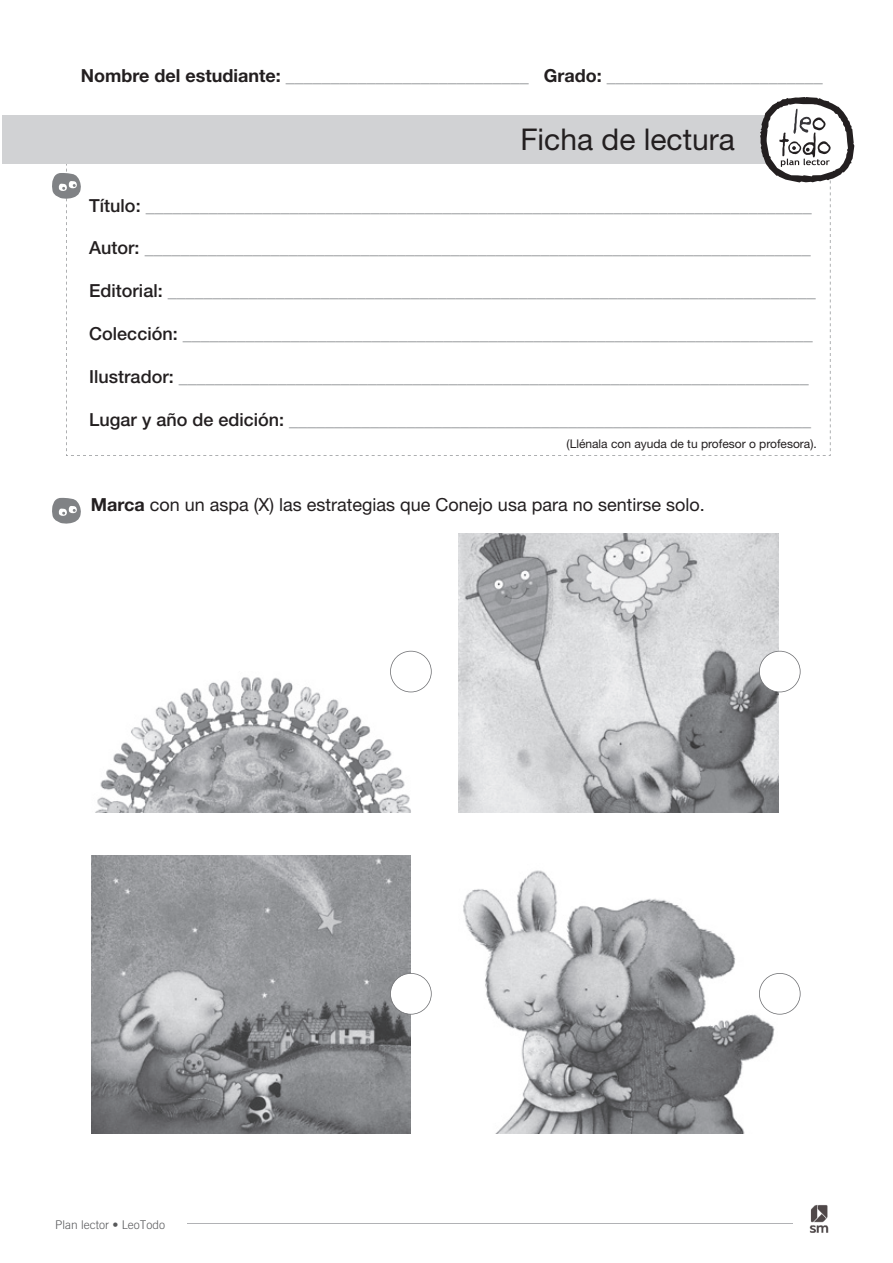
<style>
.page{position:relative;width:893px;height:1263px;background:#fff}
.page>*{position:absolute;margin:0;border:0;box-sizing:border-box;transform-origin:0 0}
.t1{font:30px "Helvetica Neue LT Std";color:#231f20}
.t2{font:500 18px "Helvetica Neue LT Std";color:#939598}
.t3{font:700 18px "Helvetica Neue LT Std";color:#939598}
.t4{font:18px "Helvetica Neue LT Std";color:#231f20}
.t5{font:12px "Helvetica Neue LT Std";color:#231f20}
.t6{font:300 12px "Trade Gothic";color:#57585a}
.s1{color:#231f20}
.s2{font-weight:700}
</style>
<div class="page">
<div style="left:2px;top:115px;width:813px;height:49px;background:#d1d2d4"></div>
<svg style="left:52px;top:97px;width:802px;height:359px"></svg>
<svg style="left:52px;top:498px;width:29px;height:26px"></svg>
<img style="left:95px;top:677px;width:316px;height:135px">
<img style="left:458px;top:534px;width:320px;height:278px">
<img style="left:91px;top:855px;width:320px;height:279px">
<img style="left:463px;top:870px;width:315px;height:263px">
<svg style="left:390px;top:651px;width:42px;height:41px"></svg>
<svg style="left:759px;top:651px;width:41px;height:41px"></svg>
<svg style="left:390px;top:973px;width:42px;height:41px"></svg>
<svg style="left:759px;top:973px;width:41px;height:41px"></svg>
<hr style="left:187px;top:1224px;width:605px;height:1px;background:#b1b2b5">
<img style="left:809px;top:1205px;width:20px;height:28px">
<p class="t3" style="left:81px;top:65px;width:743px"><span class="s1">Nombre del estudiante:</span> ___________________________ <span class="s1">Grado:</span> ________________________</p>
<p class="t1" style="left:520px;top:121px;width:216px">Ficha de lectura</p>
<p class="t2" style="left:89px;top:194px;width:724px"><span class="s1">Título:</span> __________________________________________________________________________</p>
<p class="t2" style="left:89px;top:237px;width:723px"><span class="s1">Autor:</span> __________________________________________________________________________</p>
<p class="t2" style="left:89px;top:280px;width:728px"><span class="s1">Editorial:</span> ________________________________________________________________________</p>
<p class="t2" style="left:89px;top:323px;width:725px"><span class="s1">Colección:</span> ______________________________________________________________________</p>
<p class="t2" style="left:89px;top:366px;width:721px"><span class="s1">Ilustrador:</span> ______________________________________________________________________</p>
<p class="t2" style="left:89px;top:409px;width:723px"><span class="s1">Lugar y año de edición:</span> __________________________________________________________</p>
<p class="t5" style="left:567px;top:436px;width:252px">(Llénala con ayuda de tu profesor o profesora).</p>
<p class="t4" style="left:91px;top:494px;width:615px"><span class="s2">Marca</span> con un aspa (X) las estrategias que Conejo usa para no sentirse solo.</p>
<p class="t6" style="left:55px;top:1217px;width:112px">Plan lector • LeoTodo</p>
</div>
